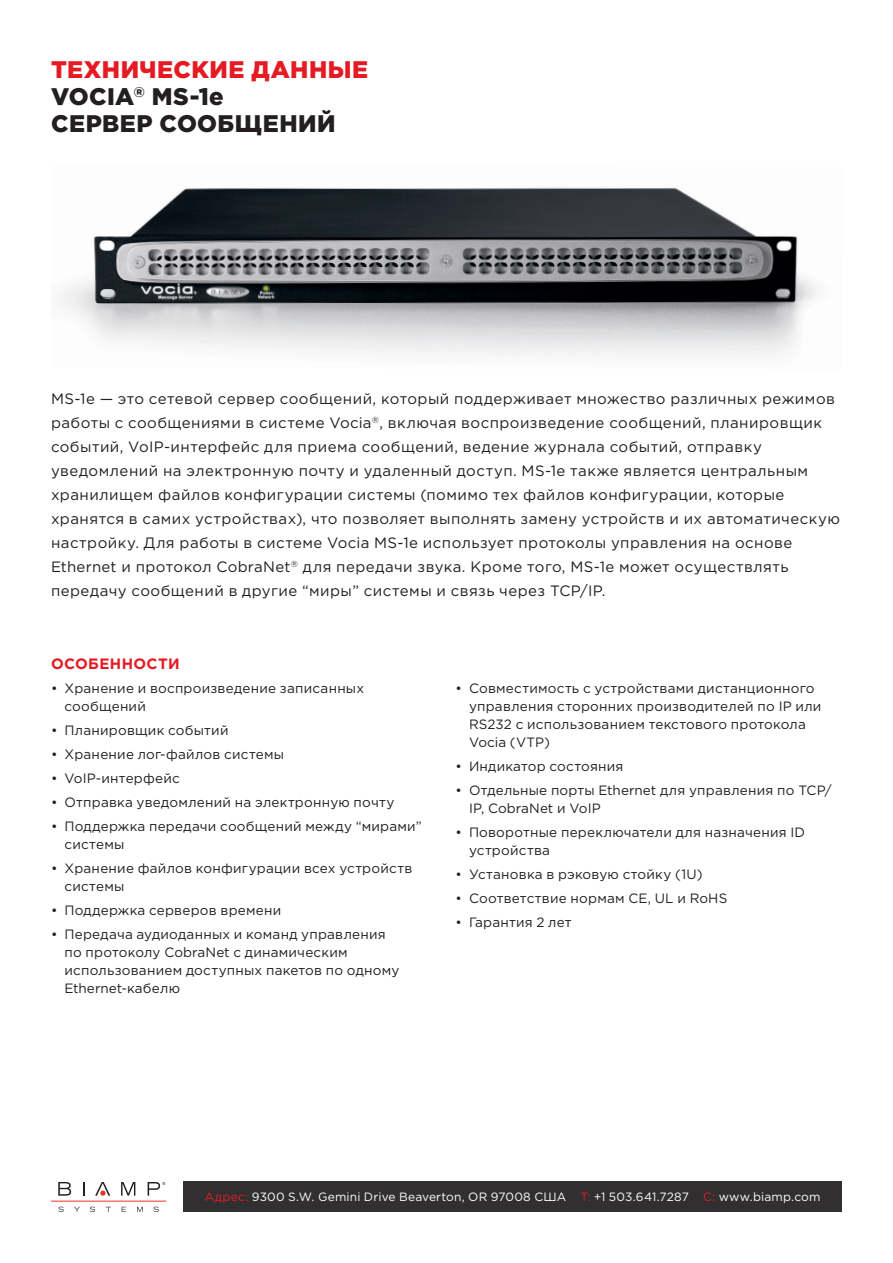
<style>
.page{position:relative;width:893px;height:1263px;background:#fff}
.page>*{position:absolute;margin:0;border:0;box-sizing:border-box;transform-origin:0 0}
.Head{font:900 24px "Gotham Pro";letter-spacing:.015em;color:#231f20}
.Head-2{font:900 24px "Gotham Pro";letter-spacing:.025em;color:#e51a23}
.Intro_Body{font:15px/24px "Gotham Pro";letter-spacing:.03em;color:#231f20}
.subhead{font:700 15px "Gotham Pro";letter-spacing:.025em;color:#e51a23}
.Bullet{font:13.5px/18px "Gotham Pro";letter-spacing:.015em;color:#231f20}
.t1{font:12px "Gotham Pro";letter-spacing:.015em;color:#fff}
.s1{color:#e51a23}
</style>
<div class="page">
<svg style="left:58px;top:1206px;width:6px;height:6px"></svg>
<svg style="left:74px;top:1207px;width:6px;height:5px"></svg>
<svg style="left:90px;top:1206px;width:5px;height:6px"></svg>
<svg style="left:105px;top:1207px;width:6px;height:5px"></svg>
<svg style="left:122px;top:1207px;width:4px;height:5px"></svg>
<svg style="left:137px;top:1207px;width:6px;height:5px"></svg>
<svg style="left:153px;top:1206px;width:6px;height:6px"></svg>
<hr style="left:51px;top:1201px;width:115px;height:1px;background:#ef3122">
<svg style="left:58px;top:1182px;width:13px;height:14px"></svg>
<svg style="left:83px;top:1182px;width:1px;height:14px"></svg>
<svg style="left:121px;top:1182px;width:14px;height:14px"></svg>
<svg style="left:95px;top:1182px;width:15px;height:14px"></svg>
<svg style="left:148px;top:1182px;width:17px;height:14px"></svg>
<div style="left:183px;top:1182px;width:659px;height:30px;background:#312f30"></div>
<img style="left:61px;top:187px;width:756px;height:167px">
<p class="Head-2" style="left:51px;top:56px;width:319px">ТЕХНИЧЕСКИЕ ДАННЫЕ</p>
<p class="Head" style="left:51px;top:83px;width:174px">VOCIA<sup>®</sup> MS-1e</p>
<p class="Head" style="left:51px;top:110px;width:286px">СЕРВЕР СООБЩЕНИЙ</p>
<p class="Intro_Body" style="left:51px;top:387px;width:790px">MS-1e — это сетевой сервер сообщений, который поддерживает множество различных режимов работы с сообщениями в системе Vocia<sup>®</sup>, включая воспроизведение сообщений, планировщик событий, VoIP-интерфейс для приема сообщений, ведение журнала событий, отправку уведомлений на электронную почту и удаленный доступ. MS-1e также является центральным хранилищем файлов конфигурации системы (помимо тех файлов конфигурации, которые хранятся в самих устройствах), что позволяет выполнять замену устройств и их автоматическую настройку. Для работы в системе Vocia MS-1e использует протоколы управления на основе Ethernet и протокол CobraNet<sup>®</sup> для передачи звука. Кроме того, MS-1e может осуществлять передачу сообщений в другие “миры” системы и связь через TCP/IP.</p>
<p class="subhead" style="left:51px;top:655px;width:130px">ОСОБЕННОСТИ</p>
<p class="Bullet" style="left:64px;top:680px;width:301px;text-indent:-14px">• Хранение и воспроизведение записанных сообщений</p>
<p class="Bullet" style="left:51px;top:722px;width:179px">• Планировщик событий</p>
<p class="Bullet" style="left:51px;top:746px;width:235px">• Хранение лог-файлов системы</p>
<p class="Bullet" style="left:51px;top:770px;width:130px">• VoIP-интерфейс</p>
<p class="Bullet" style="left:51px;top:794px;width:345px">• Отправка уведомлений на электронную почту</p>
<p class="Bullet" style="left:64px;top:818px;width:359px;text-indent:-14px">• Поддержка передачи сообщений между “мирами” системы</p>
<p class="Bullet" style="left:64px;top:860px;width:349px;text-indent:-14px">• Хранение файлов конфигурации всех устройств системы</p>
<p class="Bullet" style="left:51px;top:902px;width:232px">• Поддержка серверов времени</p>
<p class="Bullet" style="left:64px;top:926px;width:336px;text-indent:-14px">• Передача аудиоданных и команд управления по протоколу CobraNet с динамическим использованием доступных пакетов по одному Ethernet-кабелю</p>
<p class="Bullet" style="left:469px;top:680px;width:354px;text-indent:-14px">• Совместимость с устройствами дистанционного управления сторонних производителей по IP или RS232 с использованием текстового протокола Vocia (VTP)</p>
<p class="Bullet" style="left:455px;top:758px;width:169px">• Индикатор состояния</p>
<p class="Bullet" style="left:469px;top:782px;width:364px;text-indent:-14px">• Отдельные порты Ethernet для управления по TCP/<br>IP, CobraNet и VoIP</p>
<p class="Bullet" style="left:469px;top:824px;width:338px;text-indent:-14px">• Поворотные переключатели для назначения ID устройства</p>
<p class="Bullet" style="left:455px;top:866px;width:249px">• Установка в рэковую стойку (1U)</p>
<p class="Bullet" style="left:455px;top:890px;width:273px">• Соответствие нормам CE, UL и RoHS</p>
<p class="Bullet" style="left:455px;top:914px;width:118px">• Гарантия 2 лет</p>
<p class="t1" style="left:205px;top:1190px;width:617px"><span class="s1">Адрес:</span> 9300 S.W. Gemini Drive Beaverton, OR 97008 США <span class="s1">T:</span> +1 503.641.7287 <span class="s1">C:</span> www.biamp.com</p>
</div>
